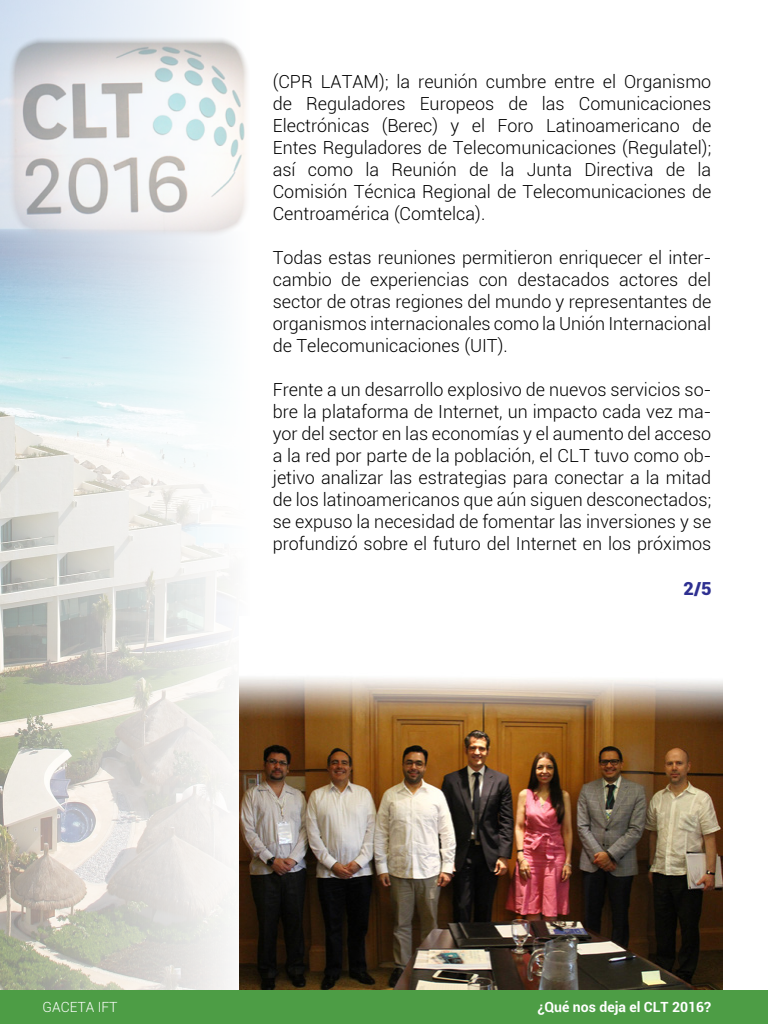
<style>
.page{position:relative;width:768px;height:1024px;background:#fff}
.page>*{position:absolute;margin:0;border:0;box-sizing:border-box;transform-origin:0 0}
.Cpo_Txt{font:300 18px/22px "Roboto";color:#000;text-align:justify}
.Cpo_Txt-2{font:900 18px "Roboto";color:#2e3091}
.t1{font:700 14px "Roboto";color:#fff}
.t2{font:300 14px "Roboto";color:#fff}
</style>
<div class="page">
<img style="left:0;top:0;width:240px;height:990px">
<img style="left:7px;top:36px;width:241px;height:202px">
<img style="left:240px;top:677px;width:483px;height:313px">
<div style="left:0;top:990px;width:768px;height:34px;background:#4d9d45"></div>
<p class="Cpo_Txt" style="left:273px;top:70px;width:440px">(CPR LATAM); la reunión cumbre entre el Organismo de Reguladores Europeos de las Comunicaciones Electrónicas (Berec) y el Foro Latinoamericano de Entes Reguladores de Telecomunicaciones (Regulatel); así como la Reunión de la Junta Directiva de la Comisión Técnica Regional de Telecomunicaciones de Centroamérica (Comtelca).</p>
<p class="Cpo_Txt" style="left:273px;top:246px;width:440px">Todas estas reuniones permitieron enriquecer el inter&shy;cambio de experiencias con destacados actores del sector de otras regiones del mundo y representantes de organismos internacionales como la Unión Internacional de Telecomunicaciones (UIT).</p>
<p class="Cpo_Txt" style="left:273px;top:378px;width:440px">Frente a un desarrollo explosivo de nuevos servicios so&shy;bre la plataforma de Internet, un impacto cada vez ma&shy;yor del sector en las economías y el aumento del acceso a la red por parte de la población, el CLT tuvo como ob&shy;jetivo analizar las estrategias para conectar a la mitad de los latinoamericanos que aún siguen desconectados; se expuso la necesidad de fomentar las inversiones y se profundizó sobre el futuro del Internet en los próximos</p>
<p class="Cpo_Txt-2" style="left:684px;top:576px;width:29px">2/5</p>
<p class="t2" style="left:43px;top:997px;width:77px">GACETA IFT</p>
<p class="t1" style="left:537px;top:997px;width:175px">¿Qué nos deja el CLT 2016?</p>
</div>
